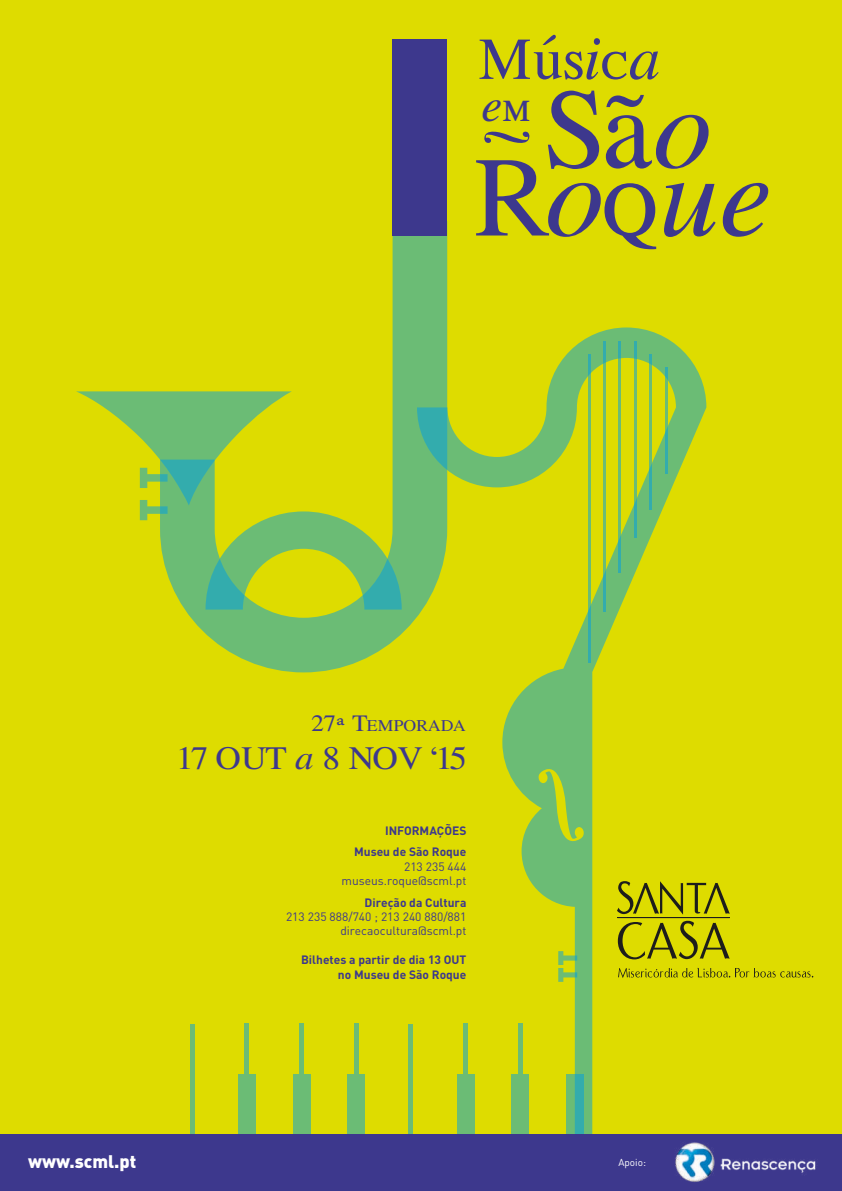
<style>
.page{position:relative;width:842px;height:1191px;background:#dedc00}
.page>*{position:absolute;margin:0;border:0;box-sizing:border-box;transform-origin:0 0}
.t1{font:113.6px "Will Grace";color:#3d388d}
.t2{font:59.3px "Will Grace";color:#3d388d}
.t3{font:45px "Will Grace";color:#3d388d}
.t4{font:32.7px "Will Grace";color:#3d388d;scale:1.08 1}
.t5{font:900 18px "DIN Pro";color:#fff}
.t6{font:16.4px "Will Grace";color:#3d388d;scale:1.08 1}
.t7{font:700 12px/21.4px "DIN Pro";color:#3d388d;text-align:right}
.t8{font:12px/14.4px "DIN Pro";color:#3d388d;text-align:right}
.t9{font:10px "DIN Pro";color:#fff}
.s1{font-size:23.4px}
.s2{font-family:"Garamond Premr Pro Capt";font-size:23.4px}
</style>
<div class="page">
<svg style="left:184px;top:221px;width:263px;height:451px"></svg>
<svg style="left:76px;top:391px;width:326px;height:218px"></svg>
<svg style="left:417px;top:327px;width:289px;height:807px"></svg>
<div style="left:511px;top:1074px;width:18px;height:60px;background:#6bbc75"></div>
<svg style="left:566px;top:1074px;width:17px;height:60px"></svg>
<div style="left:457px;top:1074px;width:17px;height:60px;background:#6bbc75"></div>
<div style="left:347px;top:1074px;width:18px;height:60px;background:#6bbc75"></div>
<div style="left:293px;top:1074px;width:17px;height:60px;background:#6bbc75"></div>
<div style="left:238px;top:1074px;width:18px;height:60px;background:#6bbc75"></div>
<div style="left:244px;top:1023px;width:5px;height:51px;background:#6bbc75"></div>
<div style="left:299px;top:1023px;width:5px;height:51px;background:#6bbc75"></div>
<hr style="left:354px;top:1023px;width:4px;height:51px;background:#6bbc75">
<div style="left:463px;top:1023px;width:5px;height:51px;background:#6bbc75"></div>
<hr style="left:518px;top:1023px;width:4px;height:51px;background:#6bbc75">
<hr style="left:409px;top:1023px;width:4px;height:111px;background:#6bbc75">
<hr style="left:190px;top:1023px;width:4px;height:111px;background:#6bbc75">
<svg style="left:484px;top:131px;width:46px;height:12px"></svg>
<div style="left:393px;top:39px;width:54px;height:196px;background:#3d388d"></div>
<div style="left:0;top:1134px;width:842px;height:57px;background:#3d388d"></div>
<hr style="left:617px;top:917px;width:113px;height:1px;background:#1d1d1b">
<svg style="left:618px;top:920px;width:112px;height:39px"></svg>
<svg style="left:618px;top:968px;width:195px;height:10px"></svg>
<svg style="left:617px;top:881px;width:113px;height:33px"></svg>
<img style="left:675px;top:1142px;width:141px;height:40px">
<h2 class="t2" style="left:538px;top:19px;width:21px">´</h2>
<h2 class="t2" style="left:477px;top:22px;width:185px">Música</h2>
<h1 class="t1" style="left:543px;top:59px;width:167px">São</h1>
<h3 class="t3" style="left:481px;top:78px;width:51px">em</h3>
<h1 class="t1" style="left:473px;top:127px;width:298px">Roque</h1>
<h3 class="t6" style="left:312px;top:715px;width:144px"><span class="s1">27</span><span class="s2">ª</span> <span class="s1">T</span>EMPORADA</h3>
<h3 class="t4" style="left:178px;top:737px;width:268px">17 OUT a 8 NOV ‘15</h3>
<p class="t7" style="left:354px;top:819px;width:114px">INFORMAÇÕES<br>Museu de São Roque</p>
<p class="t8" style="left:342px;top:858px;width:126px">213 235 444 museus.roque@scml.pt</p>
<p class="t7" style="left:365px;top:891px;width:103px">Direção da Cultura</p>
<p class="t8" style="left:286px;top:909px;width:182px">213 235 888/740 ; 213 240 880/881 direcaocultura@scml.pt</p>
<p class="t7" style="left:301px;top:952px;width:167px;line-height:14.4px">Bilhetes a partir de dia 13 OUT no Museu de São Roque</p>
<h3 class="t5" style="left:28px;top:1149px;width:110px">www.scml.pt</h3>
<p class="t9" style="left:618px;top:1155px;width:29px">Apoio:</p>
</div>
